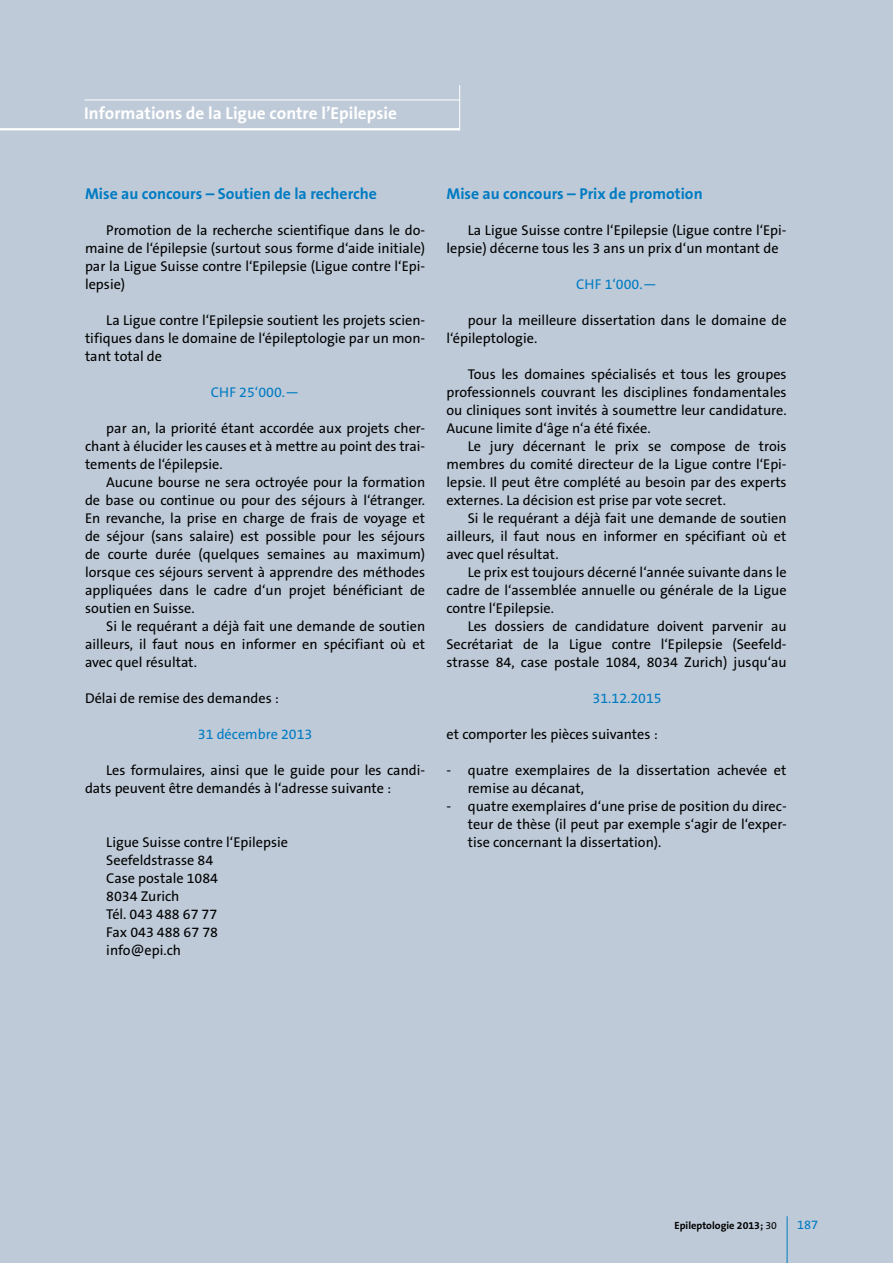
<style>
.page{position:relative;width:893px;height:1263px;background:#becad8}
.page>*{position:absolute;margin:0;border:0;box-sizing:border-box;transform-origin:0 0}
.t1{font:700 17.25px "The Sans B7";color:#fff}
.t2{font:700 15.75px "The Sans B7";color:#007bc2}
.t3{font:14.25px/18px "The Sans B5 Plain";color:#000;text-align:justify}
.t4{font:14.25px "The Sans B5 Plain";color:#007bc2}
.t5{font:12.75px "The Sans B5 Plain";color:#007bc2}
.t6{font:700 10.5px "The Sans B7";color:#000}
.s1{font-family:"The Sans B5 Plain";font-weight:400}
</style>
<div class="page">
<hr style="left:787px;top:1216px;width:1px;height:47px;background:#007bc2">
<hr style="left:0;top:128px;width:460px;height:2px;background:#fff">
<hr style="left:84px;top:99px;width:376px;height:1px;background:#fff">
<hr style="left:459px;top:85px;width:1px;height:45px;background:#fff">
<p class="t1" style="left:84px;top:104px;width:314px">Informations de la Ligue contre l’Epilepsie</p>
<p class="t2" style="left:85px;top:186px;width:293px">Mise au concours – Soutien de la recherche</p>
<p class="t3" style="left:85px;top:222px;width:342px;text-indent:21px">Promotion de la recherche scientifique dans le do&shy;maine de l‘épilepsie (surtout sous forme d‘aide initiale) par la Ligue Suisse contre l‘Epilepsie (Ligue contre l‘Epi&shy;lepsie)</p>
<p class="t3" style="left:85px;top:312px;width:342px;text-indent:21px">La Ligue contre l‘Epilepsie soutient les projets scien&shy;tifiques dans le domaine de l‘épileptologie par un mon&shy;tant total de</p>
<p class="t4" style="left:211px;top:385px;width:90px">CHF 25‘000.—</p>
<p class="t3" style="left:85px;top:420px;width:342px;text-indent:21px">par an, la priorité étant accordée aux projets cher&shy;chant à élucider les causes et à mettre au point des trai&shy;tements de l‘épilepsie.</p>
<p class="t3" style="left:85px;top:474px;width:342px;text-indent:21px">Aucune bourse ne sera octroyée pour la formation de base ou continue ou pour des séjours à l‘étranger.<br>En revanche, la prise en charge de frais de voyage et de séjour (sans salaire) est possible pour les séjours de courte durée (quelques semaines au maximum) lorsque ces séjours servent à apprendre des méthodes appliquées dans le cadre d‘un projet bénéficiant de soutien en Suisse.</p>
<p class="t3" style="left:85px;top:618px;width:342px;text-indent:21px">Si le requérant a déjà fait une demande de soutien ailleurs, il faut nous en informer en spécifiant où et avec quel résultat.</p>
<p class="t3" style="left:85px;top:690px;width:195px">Délai de remise des demandes :</p>
<p class="t4" style="left:198px;top:727px;width:116px">31 décembre 2013</p>
<p class="t3" style="left:85px;top:762px;width:342px;text-indent:21px">Les formulaires, ainsi que le guide pour les candi&shy;dats peuvent être demandés à l‘adresse suivante :</p>
<p class="t3" style="left:106px;top:834px;width:183px;text-align:left">Ligue Suisse contre l‘Epilepsie<br>Seefeldstrasse 84<br>Case postale 1084<br>8034 Zurich<br>Tél. 043 488 67 77<br>Fax 043 488 67 78 info@epi.ch</p>
<p class="t2" style="left:446px;top:186px;width:258px">Mise au concours – Prix de promotion</p>
<p class="t3" style="left:446px;top:222px;width:342px;text-indent:21px">La Ligue Suisse contre l‘Epilepsie (Ligue contre l‘Epi&shy;lepsie) décerne tous les 3 ans un prix d‘un montant de</p>
<p class="t4" style="left:576px;top:277px;width:82px">CHF 1‘000.—</p>
<p class="t3" style="left:446px;top:312px;width:342px;text-indent:21px">pour la meilleure dissertation dans le domaine de l‘épileptologie.</p>
<p class="t3" style="left:446px;top:366px;width:342px;text-indent:21px">Tous les domaines spécialisés et tous les groupes professionnels couvrant les disciplines fondamentales ou cliniques sont invités à soumettre leur candidature.<br>Aucune limite d‘âge n‘a été fixée.</p>
<p class="t3" style="left:446px;top:438px;width:342px;text-indent:21px">Le jury décernant le prix se compose de trois membres du comité directeur de la Ligue contre l‘Epi&shy;lepsie. Il peut être complété au besoin par des experts externes. La décision est prise par vote secret.</p>
<p class="t3" style="left:446px;top:510px;width:342px;text-indent:21px">Si le requérant a déjà fait une demande de soutien ailleurs, il faut nous en informer en spécifiant où et avec quel résultat.</p>
<p class="t3" style="left:446px;top:564px;width:342px;text-indent:21px">Le prix est toujours décerné l‘année suivante dans le cadre de l‘assemblée annuelle ou générale de la Ligue contre l‘Epilepsie.</p>
<p class="t3" style="left:446px;top:618px;width:342px;text-indent:21px">Les dossiers de candidature doivent parvenir au Secrétariat de la Ligue contre l‘Epilepsie (Seefeld&shy;strasse 84, case postale 1084, 8034 Zurich) jusqu‘au</p>
<p class="t4" style="left:593px;top:691px;width:71px">31.12.2015</p>
<p class="t3" style="left:446px;top:726px;width:213px">et comporter les pièces suivantes :</p>
<p class="t3" style="left:468px;top:762px;width:320px;text-indent:-21px">- quatre exemplaires de la dissertation achevée et remise au décanat,</p>
<p class="t3" style="left:468px;top:798px;width:320px;text-indent:-21px">- quatre exemplaires d‘une prise de position du direc&shy;teur de thèse (il peut par exemple s‘agir de l‘exper&shy;tise concernant la dissertation).</p>
<p class="t6" style="left:674px;top:1220px;width:104px">Epileptologie 2013; <span class="s1">30</span></p>
<p class="t5" style="left:797px;top:1218px;width:23px">187</p>
</div>
